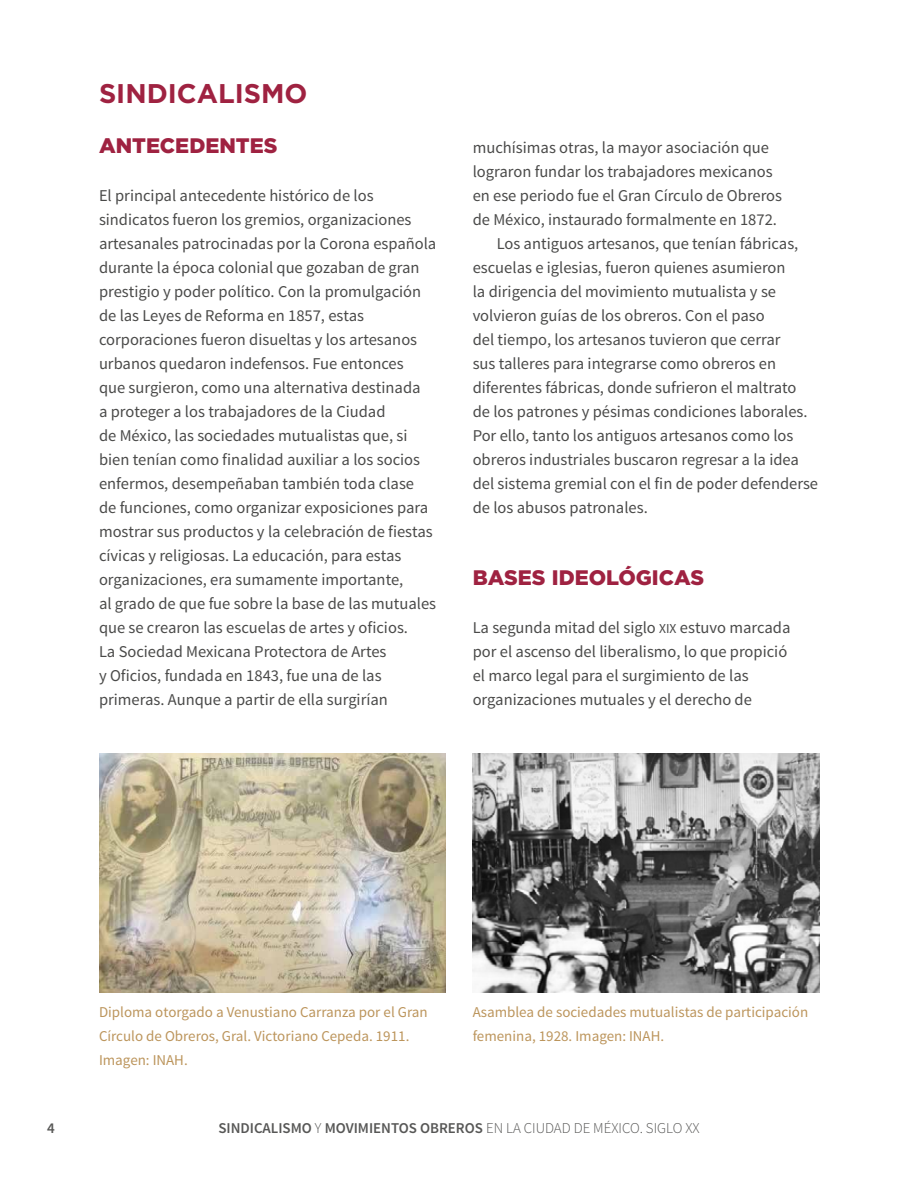
<style>
.page{position:relative;width:918px;height:1188px;background:#fff}
.page>*{position:absolute;margin:0;border:0;box-sizing:border-box;transform-origin:0 0}
.t1{font:700 27px "Gotham";color:#9f2241}
.t2{font:900 21px "Gotham";color:#9f2241}
.t3{font:16.5px/24px "Source Sans Pro";color:#4a4a49}
.t4{font:15px/24px "Source Sans Pro";color:#bc955c}
.t5{font:600 15px "Source Sans Pro";color:#575756}
.s1{font-size:13.65px}
.s2{font-weight:300}
</style>
<div class="page">
<img style="left:99px;top:753px;width:347px;height:240px">
<img style="left:473px;top:753px;width:346px;height:240px">
<h1 class="t1" style="left:99px;top:75px;width:210px">SINDICALISMO</h1>
<p class="t2" style="left:99px;top:131px;width:180px">ANTECEDENTES</p>
<p class="t3" style="left:99px;top:184px;width:339px">El principal antecedente histórico de los sindicatos fueron los gremios, organizaciones artesanales patrocinadas por la Corona española durante la época colonial que gozaban de gran prestigio y poder político. Con la promulgación de las Leyes de Reforma en 1857, estas corporaciones fueron disueltas y los artesanos urbanos quedaron indefensos. Fue entonces<br>que surgieron, como una alternativa destinada<br>a proteger a los trabajadores de la Ciudad<br>de México, las sociedades mutualistas que, si bien tenían como finalidad auxiliar a los socios enfermos, desempeñaban también toda clase<br>de funciones, como organizar exposiciones para mostrar sus productos y la celebración de fiestas cívicas y religiosas. La educación, para estas organizaciones, era sumamente importante,<br>al grado de que fue sobre la base de las mutuales que se crearon las escuelas de artes y oficios.<br>La Sociedad Mexicana Protectora de Artes<br>y Oficios, fundada en 1843, fue una de las primeras. Aunque a partir de ella surgirían</p>
<p class="t3" style="left:473px;top:136px;width:298px">muchísimas otras, la mayor asociación que</p>
<p class="t3" style="left:473px;top:160px;width:301px">lograron fundar los trabajadores mexicanos</p>
<p class="t3" style="left:473px;top:184px;width:311px">en ese periodo fue el Gran Círculo de Obreros</p>
<p class="t3" style="left:473px;top:208px;width:306px">de México, instaurado formalmente en 1872.</p>
<p class="t3" style="left:497px;top:232px;width:303px">Los antiguos artesanos, que tenían fábricas,</p>
<p class="t3" style="left:473px;top:256px;width:314px">escuelas e iglesias, fueron quienes asumieron</p>
<p class="t3" style="left:473px;top:280px;width:305px">la dirigencia del movimiento mutualista y se</p>
<p class="t3" style="left:473px;top:304px;width:294px">volvieron guías de los obreros. Con el paso</p>
<p class="t3" style="left:473px;top:328px;width:309px">del tiempo, los artesanos tuvieron que cerrar</p>
<p class="t3" style="left:473px;top:352px;width:305px">sus talleres para integrarse como obreros en</p>
<p class="t3" style="left:473px;top:376px;width:325px">diferentes fábricas, donde sufrieron el maltrato</p>
<p class="t3" style="left:473px;top:400px;width:336px">de los patrones y pésimas condiciones laborales.</p>
<p class="t3" style="left:473px;top:424px;width:322px">Por ello, tanto los antiguos artesanos como los</p>
<p class="t3" style="left:473px;top:448px;width:328px">obreros industriales buscaron regresar a la idea</p>
<p class="t3" style="left:473px;top:472px;width:347px">del sistema gremial con el fin de poder defenderse</p>
<p class="t3" style="left:473px;top:496px;width:177px">de los abusos patronales.</p>
<p class="t2" style="left:473px;top:563px;width:233px">BASES IDEOLÓGICAS</p>
<p class="t3" style="left:473px;top:616px;width:319px">La segunda mitad del siglo <span class="s1">xix</span> estuvo marcada por el ascenso del liberalismo, lo que propició el marco legal para el surgimiento de las organizaciones mutuales y el derecho de</p>
<p class="t4" style="left:99px;top:1000px;width:330px">Diploma otorgado a Venustiano Carranza por el Gran<br>Círculo de Obreros, Gral. Victoriano Cepeda. 1911.<br>Imagen: INAH.</p>
<p class="t4" style="left:473px;top:1000px;width:337px">Asamblea de sociedades mutualistas de participación femenina, 1928. Imagen: INAH.</p>
<p class="t5" style="left:47px;top:1118px;width:9px">4</p>
<p class="t5" style="left:218px;top:1118px;width:483px">SINDICALISMO <span class="s2">Y</span> MOVIMIENTOS OBREROS <span class="s2">EN LA CIUDAD DE MÉXICO. SIGLO XX</span></p>
</div>
